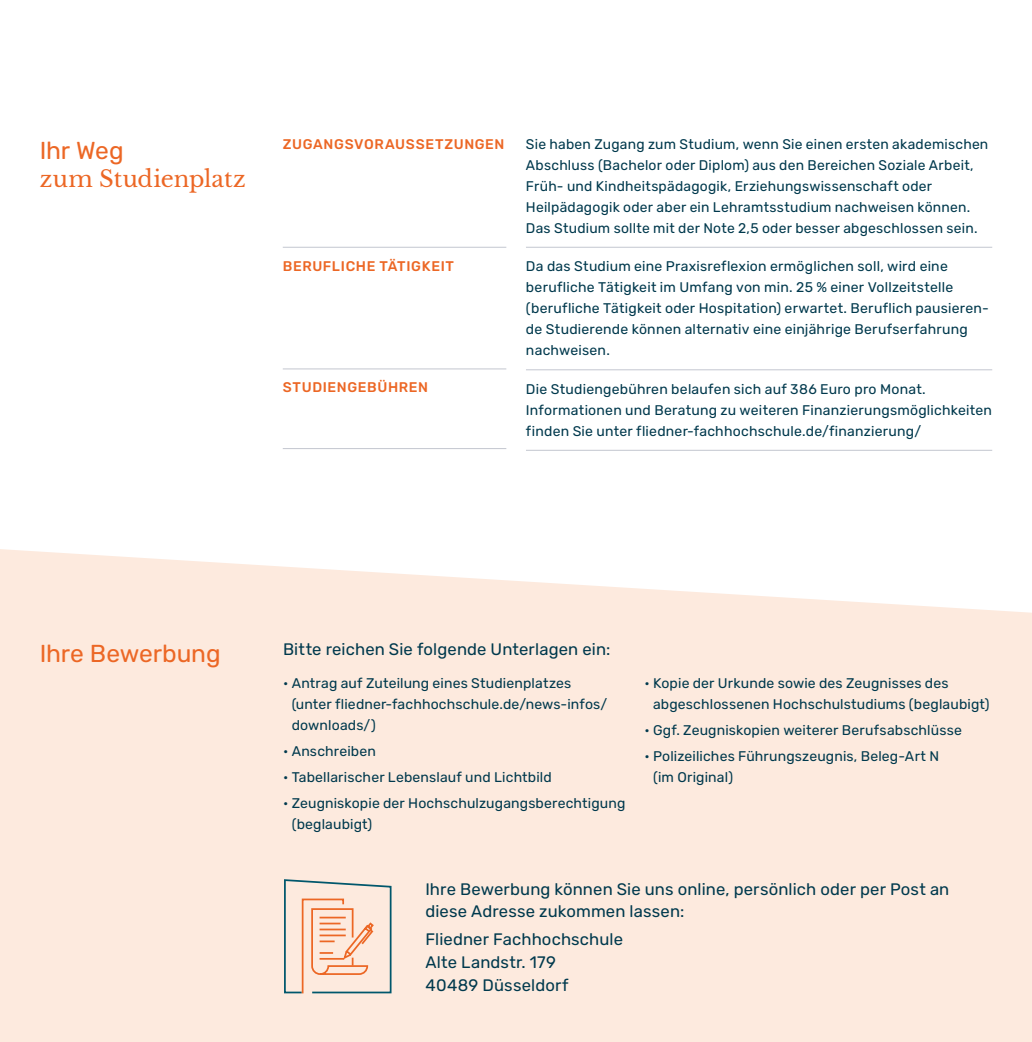
<style>
.page{position:relative;width:1032px;height:1042px;background:#fff}
.page>*{position:absolute;margin:0;border:0;box-sizing:border-box;transform-origin:0 0}
.t1{font:24.5px "Rubik";letter-spacing:-.005em;color:#ec6725}
.t2{font:22.75px "Libre Baskerville";letter-spacing:-.005em;color:#ec6725}
.t3{font:16.62px/22.8px "Rubik";letter-spacing:.01em;color:#00394d}
.t4{font:14px/21px "Rubik";letter-spacing:.015em;color:#00394d}
.t5{font:500 14px "Rubik";letter-spacing:.045em;color:#ec6725}
</style>
<div class="page">
<div style="left:0;top:549px;width:1032px;height:493px;background:#fdeade"></div>
<hr style="left:283px;top:247px;width:223px;height:1px;background:#c6c9d2">
<hr style="left:283px;top:368px;width:223px;height:1px;background:#c6c9d2">
<hr style="left:283px;top:448px;width:223px;height:1px;background:#c6c9d2">
<hr style="left:526px;top:247px;width:466px;height:1px;background:#c6c9d2">
<hr style="left:526px;top:369px;width:466px;height:1px;background:#c6c9d2">
<hr style="left:526px;top:450px;width:466px;height:1px;background:#c6c9d2">
<svg style="left:283px;top:878px;width:109px;height:117px;background:#ecd5c6"></svg>
<h1 class="t1" style="left:40px;top:136px;width:85px">Ihr Weg</h1>
<h2 class="t2" style="left:40px;top:164px;width:208px">zum Studienplatz</h2>
<p class="t5" style="left:283px;top:136px;width:223px">ZUGANGSVORAUSSETZUNGEN</p>
<p class="t5" style="left:283px;top:258px;width:173px">BERUFLICHE TÄTIGKEIT</p>
<p class="t5" style="left:283px;top:379px;width:147px">STUDIENGEBÜHREN</p>
<p class="t4" style="left:526px;top:134px;width:464px">Sie haben Zugang zum Studium, wenn Sie einen ersten akademischen Abschluss (Bachelor oder Diplom) aus den Bereichen Soziale Arbeit, Früh- und Kindheitspädagogik, Erziehungswissenschaft oder Heilpädagogik oder aber ein Lehramtsstudium nachweisen können.<br>Das Studium sollte mit der Note 2,5 oder besser abgeschlossen sein.</p>
<p class="t4" style="left:526px;top:256px;width:464px">Da das Studium eine Praxisreflexion ermöglichen soll, wird eine berufliche Tätigkeit im Umfang von min. 25 % einer Vollzeitstelle (berufliche Tätigkeit oder Hospitation) erwartet. Beruflich pausieren&shy;de Studierende können alternativ eine einjährige Berufserfahrung nachweisen.</p>
<p class="t4" style="left:526px;top:379px;width:468px">Die Studiengebühren belaufen sich auf 386 Euro pro Monat.<br>Informationen und Beratung zu weiteren Finanzierungsmöglichkeiten finden Sie unter fliedner-fachhochschule.de/finanzierung/</p>
<h1 class="t1" style="left:40px;top:640px;width:182px">Ihre Bewerbung</h1>
<p class="t3" style="left:283px;top:638px;width:329px">Bitte reichen Sie folgende Unterlagen ein:</p>
<p class="t4" style="left:292px;top:673px;width:317px;text-indent:-9px">• Antrag auf Zuteilung eines Studienplatzes (unter fliedner-fachhochschule.de/news-infos/ downloads/)</p>
<p class="t4" style="left:283px;top:741px;width:94px">• Anschreiben</p>
<p class="t4" style="left:283px;top:767px;width:270px">• Tabellarischer Lebenslauf und Lichtbild</p>
<p class="t4" style="left:292px;top:793px;width:335px;text-indent:-9px">• Zeugniskopie der Hochschulzugangsberechtigung (beglaubigt)</p>
<p class="t4" style="left:653px;top:673px;width:338px;text-indent:-9px">• Kopie der Urkunde sowie des Zeugnisses des abgeschlossenen Hochschulstudiums (beglaubigt)</p>
<p class="t4" style="left:644px;top:720px;width:319px">• Ggf. Zeugniskopien weiterer Berufsabschlüsse</p>
<p class="t4" style="left:653px;top:746px;width:288px;text-indent:-9px">• Polizeiliches Führungszeugnis, Beleg-Art N (im Original)</p>
<p class="t3" style="left:425px;top:878px;width:525px">Ihre Bewerbung können Sie uns online, persönlich oder per Post an diese Adresse zukommen lassen:</p>
<p class="t3" style="left:425px;top:928px;width:199px">Fliedner Fachhochschule<br>Alte Landstr. 179<br>40489 Düsseldorf</p>
</div>
